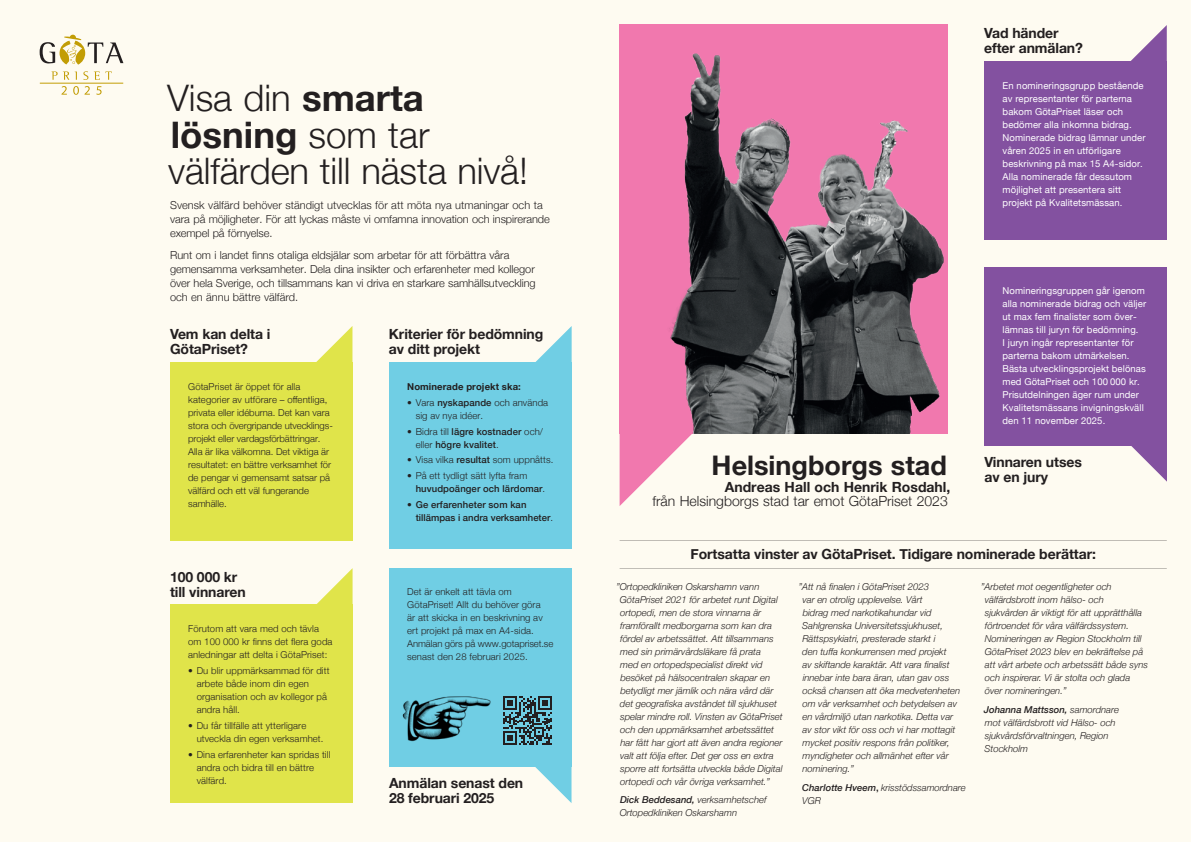
<style>
.page{position:relative;width:1191px;height:842px;background:#fefbf1}
.page>*{position:absolute;margin:0;border:0;box-sizing:border-box;transform-origin:0 0}
.t1{font:300 36.6px/36.6px "Helvetica Neue";letter-spacing:-.005em;color:#231f20}
.t2{font:700 27px "Helvetica Neue";color:#231f20}
.t3{font:700 14px/15px "Helvetica Neue";letter-spacing:-.005em;color:#231f20}
.t4{font:300 14px "Helvetica Neue";color:#231f20}
.t5{font:300 11px/14px "Helvetica Neue";letter-spacing:-.005em;color:#231f20}
.t6{font:italic 300 9.5px/13px "Helvetica Neue";color:#231f20}
.t7{font:300 9.5px/13px "Helvetica Neue";letter-spacing:.01em;color:#231f20}
.t8{font:9.5px/13px "Helvetica Neue";letter-spacing:.01em;color:#fff}
.t9{font:500 9.5px/13px "Helvetica Neue";letter-spacing:.01em;color:#231f20}
.t10{font:700 9.5px "Helvetica Neue";letter-spacing:.01em;color:#231f20}
.s1{font-weight:700}
.s2{font-weight:500}
.s3{font-weight:300}
.s4{font-weight:500;font-style:normal}
</style>
<div class="page">
<div style="left:619px;top:24px;width:329px;height:409px;background:#f178ae"></div>
<svg style="left:40px;top:34px;width:83px;height:31px"></svg>
<svg style="left:51px;top:71px;width:18px;height:9px"></svg>
<svg style="left:75px;top:71px;width:2px;height:9px"></svg>
<svg style="left:83px;top:71px;width:5px;height:9px"></svg>
<svg style="left:94px;top:71px;width:18px;height:9px"></svg>
<hr style="left:40px;top:83px;width:83px;height:1px;background:#c29d05">
<svg style="left:61px;top:86px;width:6px;height:9px"></svg>
<svg style="left:73px;top:86px;width:17px;height:9px"></svg>
<svg style="left:96px;top:86px;width:6px;height:9px"></svg>
<svg style="left:316px;top:326px;width:36px;height:36px"></svg>
<svg style="left:535px;top:327px;width:36px;height:35px"></svg>
<div style="left:170px;top:362px;width:182px;height:179px;background:#e0e44a"></div>
<div style="left:170px;top:605px;width:182px;height:198px;background:#e0e44a"></div>
<div style="left:389px;top:568px;width:182px;height:199px;background:#70cee4"></div>
<div style="left:389px;top:362px;width:182px;height:187px;background:#70cee4"></div>
<div style="left:984px;top:61px;width:182px;height:179px;background:#8351a0"></div>
<svg style="left:535px;top:767px;width:36px;height:36px"></svg>
<svg style="left:1130px;top:445px;width:37px;height:37px"></svg>
<div style="left:984px;top:267px;width:182px;height:178px;background:#8351a0"></div>
<svg style="left:1131px;top:26px;width:35px;height:35px"></svg>
<svg style="left:316px;top:569px;width:36px;height:36px"></svg>
<svg style="left:503px;top:696px;width:49px;height:49px"></svg>
<img style="left:402px;top:696px;width:89px;height:46px">
<svg style="left:619px;top:433px;width:73px;height:73px"></svg>
<hr style="left:619px;top:540px;width:547px;height:1px;background:#231f20">
<hr style="left:619px;top:568px;width:547px;height:1px;background:#231f20">
<img style="left:669px;top:53px;width:275px;height:380px">
<h1 class="t1" style="left:167px;top:77px;width:362px">Visa din <span class="s1">smarta lösning</span> som tar välfärden till nästa nivå!</h1>
<p class="t5" style="left:170px;top:197px;width:381px">Svensk välfärd behöver ständigt utvecklas för att möta nya utmaningar och ta vara på möjligheter. För att lyckas måste vi omfamna innovation och inspirerande exempel på förnyelse.</p>
<p class="t5" style="left:170px;top:248px;width:367px">Runt om i landet finns otaliga eldsjälar som arbetar för att förbättra våra gemensamma verksamheter. Dela dina insikter och erfarenheter med kollegor över hela Sverige, och tillsammans kan vi driva en starkare samhällsutveckling och en ännu bättre välfärd.</p>
<h3 class="t3" style="left:170px;top:327px;width:102px">Vem kan delta i<br>GötaPriset?</h3>
<p class="t7" style="left:188px;top:379px;width:145px">GötaPriset är öppet för alla kategorier av utförare – offentliga, privata eller idéburna. Det kan vara stora och övergripande utvecklings&shy;projekt eller vardagsförbättringar.<br>Alla är lika välkomna. Det viktiga är resultatet: en bättre verksamhet för de pengar vi gemensamt satsar på välfärd och ett väl fungerande samhälle.</p>
<h3 class="t3" style="left:170px;top:570px;width:77px">100 000 kr till vinnaren</h3>
<p class="t7" style="left:188px;top:621px;width:146px">Förutom att vara med och tävla om 100 000 kr finns det flera goda anledningar att delta i GötaPriset:</p>
<p class="t7" style="left:197px;top:663px;width:134px;text-indent:-9px">• Du blir uppmärksammad för ditt arbete både inom din egen organisation och av kollegor på andra håll.</p>
<p class="t7" style="left:197px;top:718px;width:128px;text-indent:-9px">• Du får tillfälle att ytterligare utveckla din egen verksamhet.</p>
<p class="t7" style="left:197px;top:747px;width:135px;text-indent:-9px">• Dina erfarenheter kan spridas till andra och bidra till en bättre välfärd.</p>
<h3 class="t3" style="left:389px;top:327px;width:156px">Kriterier för bedömning av ditt projekt</h3>
<p class="t10" style="left:407px;top:379px;width:115px">Nominerade projekt ska:</p>
<p class="t7" style="left:416px;top:395px;width:134px;text-indent:-9px">• Vara <span class="s2">nyskapande</span> och använda sig av nya idéer.</p>
<p class="t9" style="left:416px;top:424px;width:129px;text-indent:-9px"><span class="s3">• Bidra till</span> lägre kostnader <span class="s3">och/ eller</span> högre kvalitet<span class="s3">.</span></p>
<p class="t7" style="left:407px;top:453px;width:148px">• Visa vilka <span class="s2">resultat</span> som uppnåtts.</p>
<p class="t7" style="left:416px;top:469px;width:131px;text-indent:-9px">• På ett tydligt sätt lyfta fram <span class="s2">huvudpoänger och lärdomar</span>.</p>
<p class="t9" style="left:416px;top:497px;width:139px;text-indent:-9px">• Ge erfarenheter som kan tillämpas i andra verksamheter<span class="s3">.</span></p>
<p class="t7" style="left:407px;top:585px;width:148px">Det är enkelt att tävla om<br>GötaPriset! Allt du behöver göra<br>är att skicka in en beskrivning av ert projekt på max en A4-sida.<br>Anmälan görs på www.gotapriset.se senast den 28 februari 2025.</p>
<h3 class="t3" style="left:389px;top:776px;width:136px">Anmälan senast den<br>28 februari 2025</h3>
<h3 class="t3" style="left:984px;top:26px;width:100px">Vad händer efter anmälan?</h3>
<p class="t8" style="left:1002px;top:79px;width:145px">En nomineringsgrupp bestående av representanter för parterna bakom GötaPriset läser och bedömer alla inkomna bidrag.<br>Nominerade bidrag lämnar under våren 2025 in en utförligare beskrivning på max 15 A4-sidor.<br>Alla nominerade får dessutom möjlighet att presentera sitt projekt på Kvalitetsmässan.</p>
<h2 class="t2" style="left:711px;top:444px;width:237px">Helsingborgs stad</h2>
<h3 class="t3" style="left:725px;top:479px;width:227px">Andreas Hall och Henrik Rosdahl,</h3>
<h3 class="t4" style="left:652px;top:489px;width:297px">från Helsingborgs stad tar emot GötaPriset 2023</h3>
<p class="t8" style="left:1002px;top:284px;width:145px">Nomineringsgruppen går igenom alla nominerade bidrag och väljer ut max fem finalister som över&shy;lämnas till juryn för bedömning.<br>I juryn ingår representanter för parterna bakom utmärkelsen.<br>Bästa utvecklingsprojekt belönas med GötaPriset och 100 000 kr.<br>Prisutdelningen äger rum under<br>Kvalitetsmässans invigningskväll den 11 november 2025.</p>
<h3 class="t3" style="left:984px;top:454px;width:99px">Vinnaren utses av en jury</h3>
<h3 class="t3" style="left:690px;top:547px;width:407px">Fortsatta vinster av GötaPriset. Tidigare nominerade berättar:</h3>
<p class="t6" style="left:620px;top:579px;width:164px;text-indent:-4px">”Ortopedkliniken Oskarshamn vann GötaPriset 2021 för arbetet runt Digital ortopedi, men de stora vinnarna är framförallt medborgarna som kan dra fördel av arbetssättet. Att tillsammans med sin primärvårdsläkare få prata<br>med en ortopedspecialist direkt vid besöket på hälsocentralen skapar en betydligt mer jämlik och nära vård där det geografiska avståndet till sjukhuset spelar mindre roll. Vinsten av GötaPriset och den uppmärksamhet arbetssättet har fått har gjort att även andra regioner valt att följa efter. Det ger oss en extra sporre att fortsätta utveckla både Digital ortopedi och vår övriga verksamhet.”</p>
<p class="t6" style="left:620px;top:793px;width:148px"><span class="s2">Dick Beddesand,</span> verksamhetschef<br>Ortopedkliniken Oskarshamn</p>
<p class="t6" style="left:802px;top:579px;width:160px;text-indent:-4px">”Att nå finalen i GötaPriset 2023<br>var en otrolig upplevelse. Vårt<br>bidrag med narkotikahundar vid Sahlgrenska Universitetssjukhuset, Rättspsykiatri, presterade starkt i<br>den tuffa konkurrensen med projekt<br>av skiftande karaktär. Att vara finalist innebar inte bara äran, utan gav oss också chansen att öka medvetenheten om vår verksamhet och betydelsen av en vårdmiljö utan narkotika. Detta var av stor vikt för oss och vi har mottagit mycket positiv respons från politiker, myndigheter och allmänhet efter vår nominering.”</p>
<p class="t6" style="left:802px;top:780px;width:165px"><span class="s2">Charlotte Hveem</span><span class="s4">,</span> krisstödssamordnare<br>VGR</p>
<p class="t6" style="left:984px;top:579px;width:165px;text-indent:-4px">”Arbetet mot oegentligheter och välfärdsbrott inom hälso- och sjukvården är viktigt för att upprätthålla förtroendet för våra välfärdssystem.<br>Nomineringen av Region Stockholm till GötaPriset 2023 blev en bekräftelse på att vårt arbete och arbetssätt både syns och inspirerar. Vi är stolta och glada över nomineringen.”</p>
<p class="t6" style="left:984px;top:702px;width:136px"><span class="s2">Johanna Mattsson,</span> samordnare mot välfärdsbrott vid Hälso- och sjukvårdsförvaltningen, Region<br>Stockholm</p>
</div>
